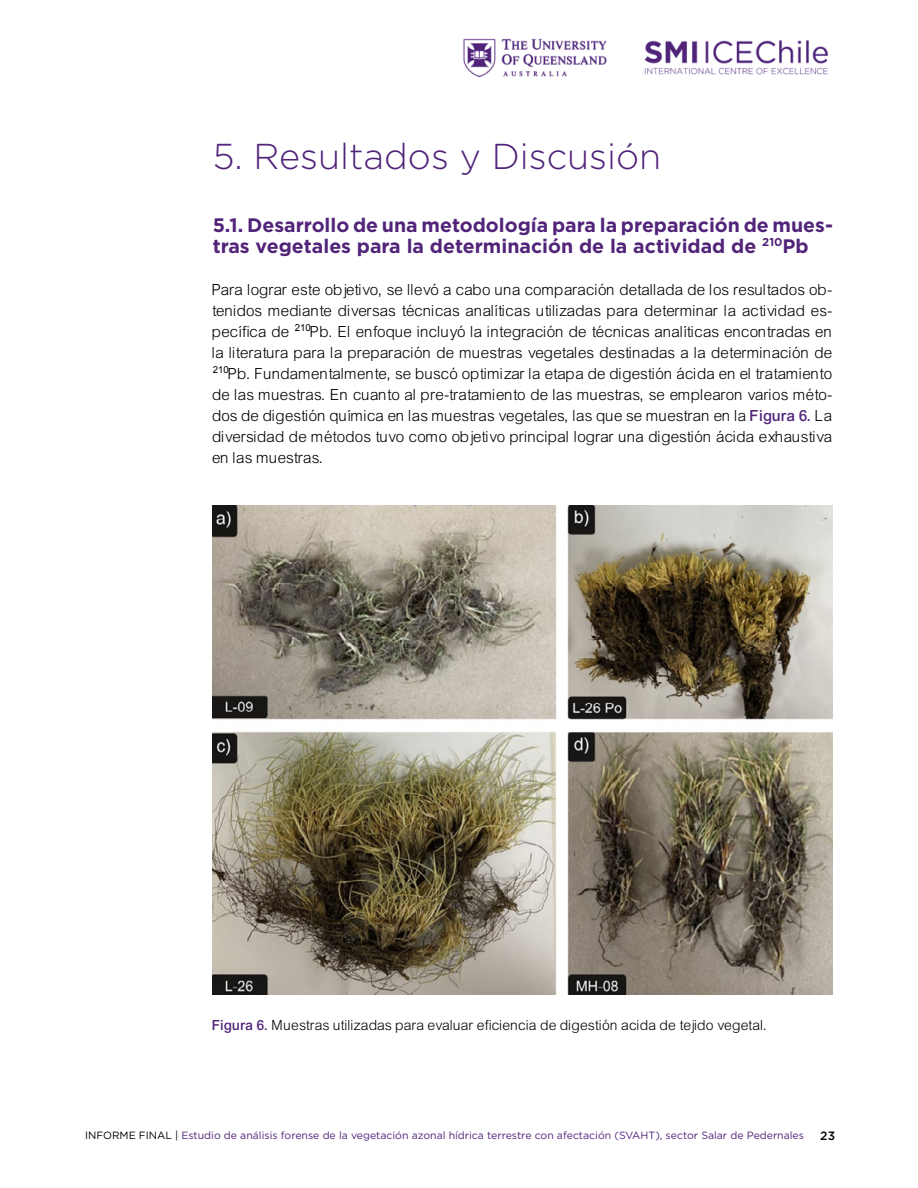
<style>
.page{position:relative;width:918px;height:1188px;background:#fff}
.page>*{position:absolute;margin:0;border:0;box-sizing:border-box;transform-origin:0 0}
.t1{font:300 36px "Gotham";color:#51247a}
.t2{font:700 19.5px/21px "Gotham";color:#51247a}
.t3{font:16.5px/21px "Arial Lgt";color:#000;text-align:justify}
.t4{font:15px "Arial Lgt";color:#000}
.t5{font:500 12px "Gotham";color:#000}
.t6{font:10.5px "Gotham";color:#51247a}
.s1{font-family:"Arial Mdm";color:#51247a}
.s2{color:#000}
</style>
<div class="page">
<img style="left:463px;top:38px;width:366px;height:39px">
<img style="left:213px;top:505px;width:620px;height:490px">
<h1 class="t1" style="left:213px;top:137px;width:450px">5. Resultados y Discusión</h1>
<p class="t2" style="left:213px;top:214px;width:622px">5.1. Desarrollo de una metodología para la preparación de mues&shy;tras vegetales para la determinación de la actividad de <sup>210</sup>Pb</p>
<p class="t3" style="left:213px;top:279px;width:622px">Para lograr este objetivo, se llevó a cabo una comparación detallada de los resultados ob&shy;tenidos mediante diversas técnicas analíticas utilizadas para determinar la actividad es&shy;pecífica de <sup>210</sup>Pb. El enfoque incluyó la integración de técnicas analíticas encontradas en la literatura para la preparación de muestras vegetales destinadas a la determinación de <sup>210</sup>Pb. Fundamentalmente, se buscó optimizar la etapa de digestión ácida en el tratamiento de las muestras. En cuanto al pre-tratamiento de las muestras, se emplearon varios méto&shy;dos de digestión química en las muestras vegetales, las que se muestran en la <span class="s1">Figura 6.</span> La diversidad de métodos tuvo como objetivo principal lograr una digestión ácida exhaustiva en las muestras.</p>
<p class="t4" style="left:213px;top:1017px;width:557px"><span class="s1">Figura 6.</span> Muestras utilizadas para evaluar eficiencia de digestión acida de tejido vegetal.</p>
<p class="t6" style="left:85px;top:1130px;width:721px"><span class="s2">INFORME FINAL |</span> Estudio de análisis forense de la vegetación azonal hídrica terrestre con afectación (SVAHT), sector Salar de Pedernales</p>
<p class="t5" style="left:820px;top:1129px;width:16px">23</p>
</div>
